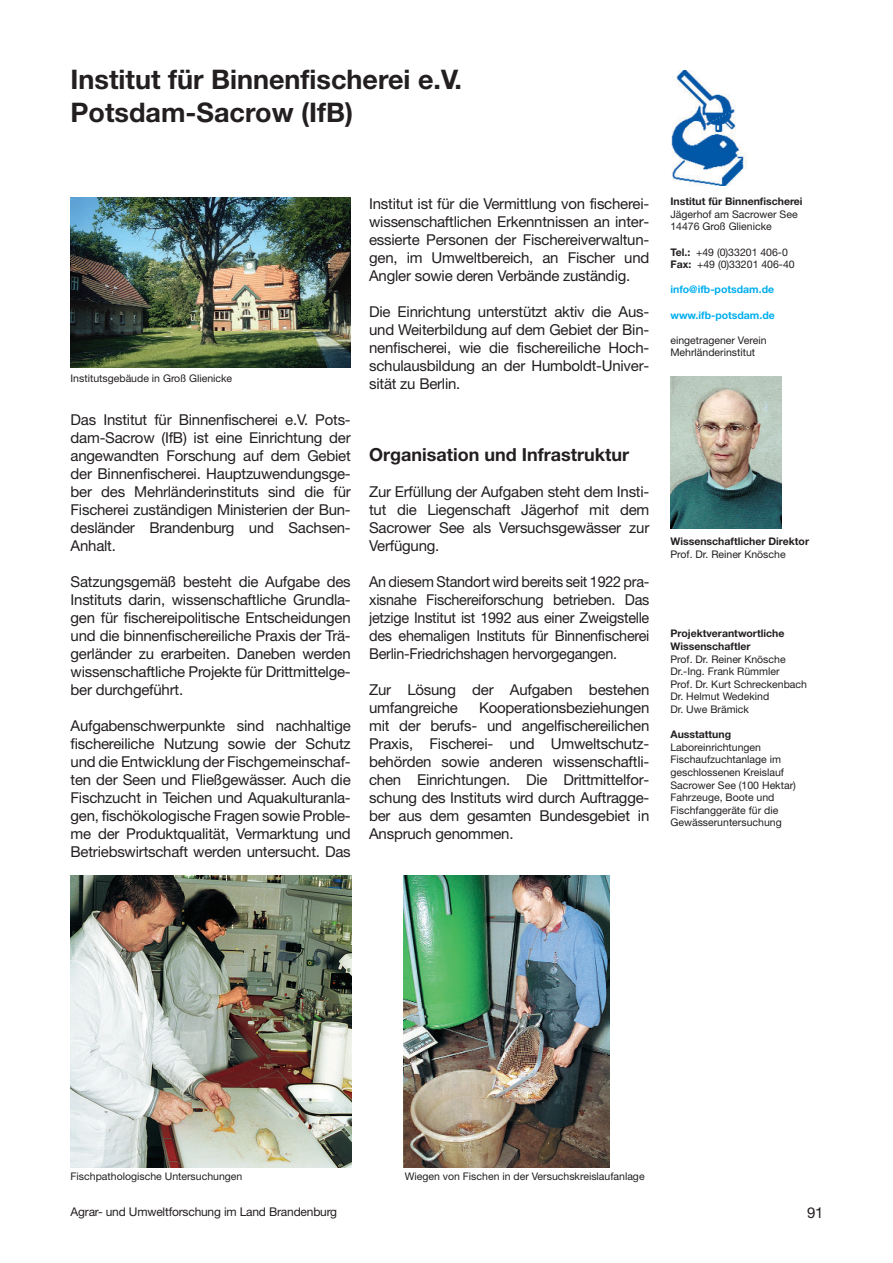
<style>
.page{position:relative;width:893px;height:1263px;background:#fff}
.page>*{position:absolute;margin:0;border:0;box-sizing:border-box;transform-origin:0 0}
.t1{font:700 27px/32.4px "Helvetica Neue";color:#231f20}
.t2{font:700 18px "Helvetica Neue";color:#231f20}
.t3{font:15px/18px "Helvetica Neue";letter-spacing:-.015em;color:#231f20;text-align:justify}
.t4{font:15px/18px "Helvetica Neue";letter-spacing:-.015em;color:#231f20;text-align:justify;scale:.96 1}
.t5{font:12px "Helvetica Neue";letter-spacing:-.015em;color:#231f20}
.t6{font:10.5px/12.6px "Helvetica Neue";color:#231f20}
.t7{font:700 10.5px/12.6px "Helvetica Neue";color:#231f20}
.t8{font:700 10.5px "Helvetica Neue";color:#00aeef}
.s1{font-weight:700}
</style>
<div class="page">
<img style="left:671px;top:71px;width:77px;height:114px">
<img style="left:71px;top:198px;width:280px;height:170px">
<img style="left:71px;top:875px;width:280px;height:293px">
<img style="left:403px;top:875px;width:206px;height:293px">
<img style="left:670px;top:376px;width:111px;height:152px">
<h1 class="t1" style="left:71px;top:66px;width:393px">Institut für Binnenfischerei e.V.<br>Potsdam-Sacrow (IfB)</h1>
<p class="t6" style="left:71px;top:373px;width:163px">Institutsgebäude in Groß Glienicke</p>
<p class="t3" style="left:71px;top:412px;width:282px">Das Institut für Binnenfischerei e.V. Pots&shy;dam-Sacrow (IfB) ist eine Einrichtung der angewandten Forschung auf dem Gebiet der Binnenfischerei. Hauptzuwendungsge&shy;ber des Mehrländerinstituts sind die für Fischerei zuständigen Ministerien der Bun&shy;desländer Brandenburg und Sachsen-Anhalt.</p>
<p class="t3" style="left:71px;top:574px;width:282px">Satzungsgemäß besteht die Aufgabe des Instituts darin, wissenschaftliche Grundla&shy;gen für fischereipolitische Entscheidungen und die binnenfischereiliche Praxis der Trä&shy;gerländer zu erarbeiten. Daneben werden wissenschaftliche Projekte für Drittmittelge&shy;ber durchgeführt.</p>
<p class="t3" style="left:71px;top:718px;width:282px">Aufgabenschwerpunkte sind nachhaltige fischereiliche Nutzung sowie der Schutz und die Entwicklung der Fischgemeinschaf&shy;ten der Seen und Fließgewässer. Auch die Fischzucht in Teichen und Aquakulturanla&shy;gen, fischökologische Fragen sowie Proble&shy;me der Produktqualität, Vermarktung und Betriebswirtschaft werden untersucht. Das</p>
<p class="t3" style="left:369px;top:196px;width:282px">Institut ist für die Vermittlung von fischerei&shy;wissenschaftlichen Erkenntnissen an inter&shy;essierte Personen der Fischereiverwaltun&shy;gen, im Umweltbereich, an Fischer und Angler sowie deren Verbände zuständig.</p>
<p class="t3" style="left:369px;top:304px;width:282px">Die Einrichtung unterstützt aktiv die Aus&shy;und Weiterbildung auf dem Gebiet der Bin&shy;nenfischerei, wie die fischereiliche Hoch&shy;schulausbildung an der Humboldt-Univer&shy;sität zu Berlin.</p>
<p class="t2" style="left:369px;top:448px;width:261px">Organisation und Infrastruktur</p>
<p class="t3" style="left:369px;top:484px;width:282px">Zur Erfüllung der Aufgaben steht dem Insti&shy;tut die Liegenschaft Jägerhof mit dem Sacrower See als Versuchsgewässer zur Verfügung.</p>
<p class="t4" style="left:369px;top:574px;width:293px">An diesem Standort wird bereits seit 1922 pra&shy;xisnahe Fischereiforschung betrieben. Das jetzige Institut ist 1992 aus einer Zweigstelle des ehemaligen Instituts für Binnenfischerei Berlin-Friedrichshagen hervorgegangen.</p>
<p class="t3" style="left:369px;top:682px;width:282px">Zur Lösung der Aufgaben bestehen umfangreiche</p>
<p class="t3" style="left:369px;top:700px;width:282px;text-indent:110px">Kooperationsbeziehungen mit der berufs- und angelfischereilichen Praxis, Fischerei- und Umweltschutz&shy;behörden sowie anderen wissenschaftli&shy;chen Einrichtungen. Die Drittmittelfor&shy;schung des Instituts wird durch Auftragge&shy;ber aus dem gesamten Bundesgebiet in Anspruch genommen.</p>
<p class="t7" style="left:670px;top:196px;width:134px">Institut für Binnenfischerei</p>
<p class="t6" style="left:670px;top:209px;width:129px">Jägerhof am Sacrower See<br>14476 Groß Glienicke</p>
<p class="t6" style="left:670px;top:247px;width:126px"><span class="s1">Tel.:</span> +49 (0)33201 406-0<br><span class="s1">Fax:</span> +49 (0)33201 406-40</p>
<p class="t8" style="left:670px;top:286px;width:105px">info@ifb-potsdam.de</p>
<p class="t8" style="left:670px;top:311px;width:106px">www.ifb-potsdam.de</p>
<p class="t6" style="left:670px;top:335px;width:98px">eingetragener Verein<br>Mehrländerinstitut</p>
<p class="t7" style="left:670px;top:536px;width:140px">Wissenschaftlicher Direktor</p>
<p class="t6" style="left:670px;top:549px;width:117px">Prof. Dr. Reiner Knösche</p>
<p class="t7" style="left:670px;top:628px;width:115px">Projektverantwortliche<br>Wissenschaftler</p>
<p class="t6" style="left:670px;top:654px;width:138px">Prof. Dr. Reiner Knösche<br>Dr.-Ing. Frank Rümmler<br>Prof. Dr. Kurt Schreckenbach<br>Dr. Helmut Wedekind<br>Dr. Uwe Brämick</p>
<p class="t7" style="left:670px;top:729px;width:62px">Ausstattung</p>
<p class="t6" style="left:670px;top:742px;width:127px">Laboreinrichtungen<br>Fischaufzuchtanlage im geschlossenen Kreislauf<br>Sacrower See (100 Hektar)<br>Fahrzeuge, Boote und<br>Fischfanggeräte für die<br>Gewässeruntersuchung</p>
<p class="t6" style="left:71px;top:1171px;width:173px">Fischpathologische Untersuchungen</p>
<p class="t6" style="left:405px;top:1171px;width:241px">Wiegen von Fischen in der Versuchskreislaufanlage</p>
<p class="t5" style="left:71px;top:1208px;width:268px">Agrar- und Umweltforschung im Land Brandenburg</p>
<p class="t3" style="left:807px;top:1205px;width:18px">91</p>
</div>
